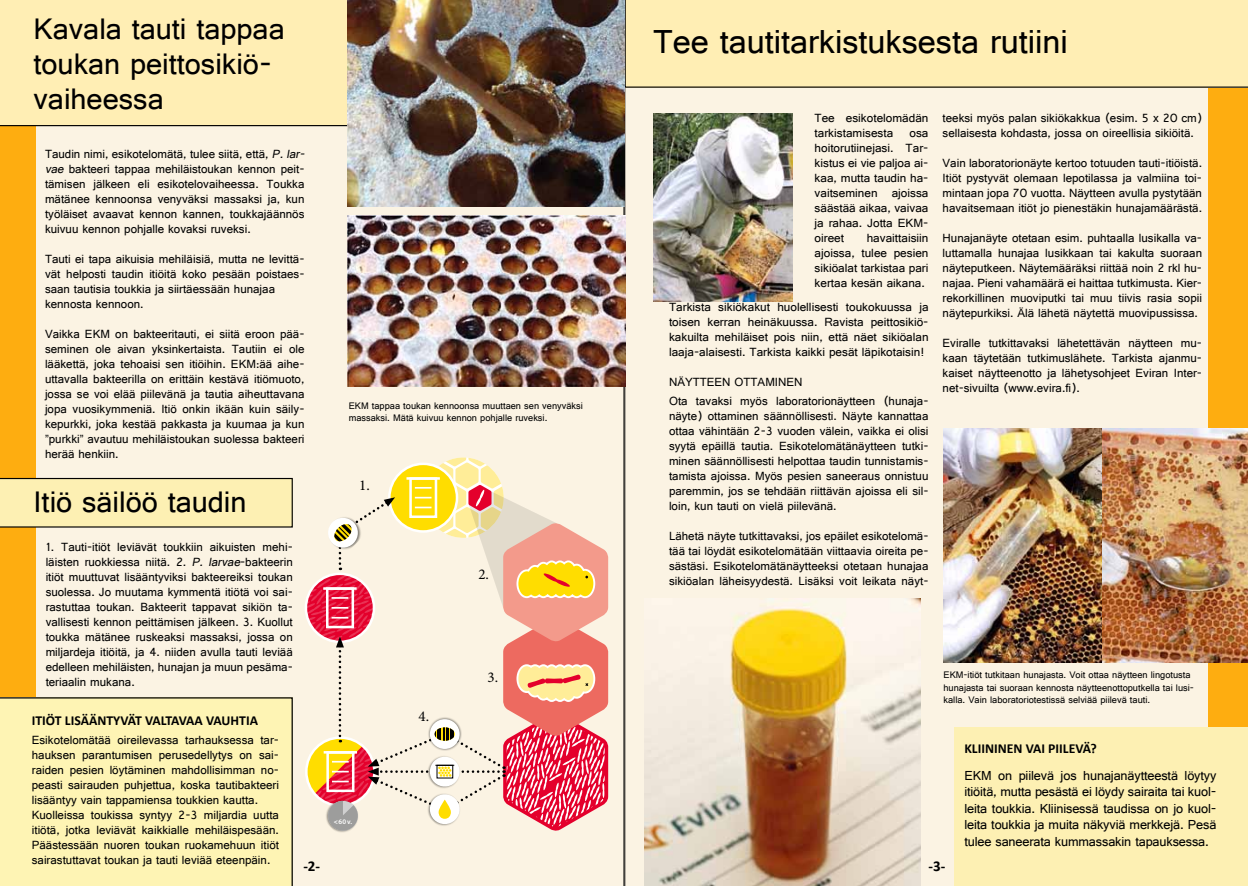
<style>
.page{position:relative;width:1248px;height:886px;background:#fff}
.page>*{position:absolute;margin:0;border:0;box-sizing:border-box;transform-origin:0 0}
.t1{font:35px "Gautami";color:#000}
.t2{font:31.25px/35px "Gautami";color:#000}
.t3{font:15px "Minion Pro";color:#000}
.t4{font:700 15px "Calibri";color:#000}
.t5{font:13.75px/16.5px "Gautami";letter-spacing:-.01em;color:#000;text-align:justify}
.t6{font:700 13.75px "Calibri";color:#000}
.t7{font:12.5px/15px "Gautami";color:#000;text-align:justify}
.t8{font:10px/12.5px "Gautami";color:#000}
.t9{font:600 7px "Myriad Pro";color:#fff}
.s1{font-style:italic}
.s2{font-weight:700}
</style>
<div class="page">
<div style="left:624px;top:88px;width:584px;height:798px;background:#fbf3e3"></div>
<div style="left:35px;top:126px;width:589px;height:760px;background:#fbf3e3"></div>
<div style="left:0;top:118px;width:35px;height:621px;background:#fead10"></div>
<div style="left:1208px;top:83px;width:39px;height:650px;background:#fead10"></div>
<div style="left:953px;top:727px;width:294px;height:159px;background:#fdf0b3"></div>
<div style="left:0;top:478px;width:293px;height:49px;background:#fdf0b3"></div>
<div style="left:0;top:0;width:348px;height:126px;background:#ffeeb4"></div>
<div style="left:624px;top:0;width:623px;height:88px;background:#ffeeb4"></div>
<img style="left:1101px;top:428px;width:146px;height:234px">
<div style="left:0;top:697px;width:293px;height:189px;background:#fef4b4"></div>
<svg style="left:306px;top:457px;width:304px;height:383px;background:#f4cab3"></svg>
<img style="left:943px;top:428px;width:158px;height:234px">
<img style="left:348px;top:0;width:276px;height:206px">
<img style="left:653px;top:114px;width:139px;height:187px">
<img style="left:347px;top:216px;width:278px;height:170px">
<img style="left:644px;top:598px;width:275px;height:288px">
<h2 class="t2" style="left:33px;top:11px;width:253px">Kavala tauti tappaa toukan peittosikiö&shy;vaiheessa</h2>
<p class="t7" style="left:45px;top:146px;width:265px;text-align:left">Taudin nimi, esikotelomätä, tulee siitä, että, <span class="s1">P.lar&shy;vae</span> bakteeri tappaa mehiläistoukan kennon peit&shy;tämisen jälkeen eli esikotelovaiheessa. Toukka mätänee kennoonsa venyväksi massaksi ja, kun työläiset avaavat kennon kannen, toukkajäännös kuivuu kennon pohjalle kovaksi ruveksi.</p>
<p class="t7" style="left:45px;top:251px;width:261px;text-align:left">Tauti ei tapa aikuisia mehiläisiä, mutta ne levittä&shy;vät helposti taudin itiöitä koko pesään poistaes&shy;saan tautisia toukkia ja siirtäessään hunajaa kennosta kennoon.</p>
<p class="t7" style="left:45px;top:326px;width:261px">Vaikka EKM on bakteeritauti, ei siitä eroon pää&shy;seminen ole aivan yksinkertaista. Tautiin ei ole lääkettä, joka tehoaisi sen itiöihin. EKM:ää aihe&shy;uttavalla bakteerilla on erittäin kestävä itiömuoto, jossa se voi elää piilevänä ja tautia aiheuttavana jopa vuosikymmeniä. Itiö onkin ikään kuin säily&shy;kepurkki, joka kestää pakkasta ja kuumaa ja kun ”purkki” avautuu mehiläistoukan suolessa bakteeri herää henkiin.</p>
<h2 class="t2" style="left:34px;top:484px;width:214px">Itiö säilöö taudin</h2>
<p class="t7" style="left:46px;top:539px;width:249px">1. Tauti-itiöt leviävät toukkiin aikuisten mehi&shy;läisten ruokkiessa niitä. 2. <span class="s1">P. larvae</span>-bakteerin itiöt muuttuvat lisääntyviksi bakteereiksi toukan suolessa. Jo muutama kymmentä itiötä voi sai&shy;rastuttaa toukan. Bakteerit tappavat sikiön ta&shy;vallisesti kennon peittämisen jälkeen. 3. Kuollut toukka mätänee ruskeaksi massaksi, jossa on miljardeja itiöitä, ja 4. niiden avulla tauti leviää edelleen mehiläisten, hunajan ja muun pesäma&shy;teriaalin mukana.</p>
<p class="t8" style="left:349px;top:399px;width:236px">EKM tappaa toukan kennoonsa muuttaen sen venyväksi massaksi. Mätä kuivuu kennon pohjalle ruveksi.</p>
<p class="t3" style="left:359px;top:475px;width:12px">1.</p>
<p class="t3" style="left:478px;top:564px;width:12px">2.</p>
<p class="t3" style="left:487px;top:667px;width:12px">3.</p>
<h1 class="t1" style="left:653px;top:20px;width:416px">Tee tautitarkistuksesta rutiini</h1>
<p class="t7" style="left:814px;top:110px;width:115px">Tee esikotelomädän tarkistamisesta</p>
<p class="t7" style="left:814px;top:125px;width:115px;text-indent:95px">osa hoitorutiinejasi. Tar&shy;kistus ei vie paljoa ai&shy;kaa, mutta taudin ha&shy;vaitseminen ajoissa säästää aikaa, vaivaa ja rahaa. Jotta EKM&shy;oireet</p>
<p class="t7" style="left:814px;top:230px;width:115px;text-indent:52px">havaittaisiin ajoissa, tulee pesien sikiöalat tarkistaa pari kertaa kesän aikana.</p>
<p class="t7" style="left:669px;top:299px;width:261px">Tarkista sikiökakut huolellisesti toukokuussa ja toisen kerran heinäkuussa. Ravista peittosikiö&shy;kakuilta mehiläiset pois niin, että näet sikiöalan laaja-alaisesti. Tarkista kaikki pesät läpikotaisin!</p>
<p class="t7" style="left:669px;top:372px;width:261px;line-height:18.5px">NÄYTTEEN OTTAMINEN<br>Ota tavaksi myös laboratorionäytteen (hunaja-</p>
<p class="t7" style="left:669px;top:408px;width:261px">näyte) ottaminen säännöllisesti. Näyte kannattaa ottaa vähintään 2-3 vuoden välein, vaikka ei olisi syytä epäillä tautia. Esikotelomätänäytteen tutki&shy;minen säännöllisesti helpottaa taudin tunnistamis&shy;tamista ajoissa. Myös pesien saneeraus onnistuu paremmin, jos se tehdään riittävän ajoissa eli sil&shy;loin, kun tauti on vielä piilevänä.</p>
<p class="t7" style="left:669px;top:528px;width:261px">Lähetä näyte tutkittavaksi, jos epäilet esikotelomä&shy;tää tai löydät esikotelomätään viittaavia oireita pe&shy;sästäsi. Esikotelomätänäytteeksi otetaan hunajaa sikiöalan läheisyydestä. Lisäksi voit leikata näyt-</p>
<p class="t7" style="left:942px;top:110px;width:261px">teeksi myös palan sikiökakkua (esim. 5 x 20 cm) sellaisesta kohdasta, jossa on oireellisia sikiöitä.</p>
<p class="t7" style="left:942px;top:155px;width:261px">Vain laboratorionäyte kertoo totuuden tauti-itiöistä.<br>Itiöt pystyvät olemaan lepotilassa ja valmiina toi&shy;mintaan jopa 70 vuotta. Näytteen avulla pystytään havaitsemaan itiöt jo pienestäkin hunajamäärästä.</p>
<p class="t7" style="left:942px;top:230px;width:261px">Hunajanäyte otetaan esim. puhtaalla lusikalla va&shy;luttamalla hunajaa lusikkaan tai kakulta suoraan näyteputkeen. Näytemääräksi riittää noin 2 rkl hu&shy;najaa. Pieni vahamäärä ei haittaa tutkimusta. Kier&shy;rekorkillinen muoviputki tai muu tiivis rasia sopii näytepurkiksi. Älä lähetä näytettä muovipussissa.</p>
<p class="t7" style="left:942px;top:335px;width:261px">Eviralle tutkittavaksi lähetettävän näytteen mu&shy;kaan täytetään tutkimuslähete. Tarkista ajanmu&shy;kaiset näytteenotto ja lähetysohjeet Eviran Inter&shy;net-sivuilta (www.evira.fi).</p>
<p class="t8" style="left:943px;top:668px;width:252px">EKM-itiöt tutkitaan hunajasta. Voit ottaa näytteen lingotusta hunajasta tai suoraan kennosta näytteenottoputkella tai lusi&shy;kalla. Vain laboratoriotestissä selviää piilevä tauti.</p>
<p class="t6" style="left:32px;top:712px;width:228px">ITIÖT LISÄÄNTYVÄT VALTAVAA VAUHTIA</p>
<p class="t7" style="left:32px;top:732px;width:249px;text-align:left">Esikotelomätää oireilevassa tarhauksessa tar&shy;hauksen parantumisen perusedellytys on sai&shy;raiden pesien löytäminen mahdollisimman no&shy;peasti sairauden puhjettua, koska tautibakteeri lisääntyy vain tappamiensa toukkien kautta.<br>Kuolleissa toukissa syntyy 2-3 miljardia uutta itiötä, jotka leviävät kaikkialle mehiläispesään.<br>Päästessään nuoren toukan ruokamehuun itiöt sairastuttavat toukan ja tauti leviää eteenpäin.</p>
<p class="t9" style="left:334px;top:817px;width:20px"><span class="s2">&lt;</span>60v.</p>
<p class="t3" style="left:418px;top:706px;width:12px">4.</p>
<p class="t4" style="left:303px;top:857px;width:18px">-2-</p>
<p class="t4" style="left:928px;top:857px;width:18px">-3-</p>
<p class="t6" style="left:964px;top:740px;width:134px">KLIININEN VAI PIILEVÄ?</p>
<p class="t5" style="left:964px;top:766px;width:253px">EKM on piilevä jos hunajanäytteestä löytyy itiöitä, mutta pesästä ei löydy sairaita tai kuol&shy;leita toukkia. Kliinisessä taudissa on jo kuol&shy;leita toukkia ja muita näkyviä merkkejä. Pesä tulee saneerata kummassakin tapauksessa.</p>
</div>
